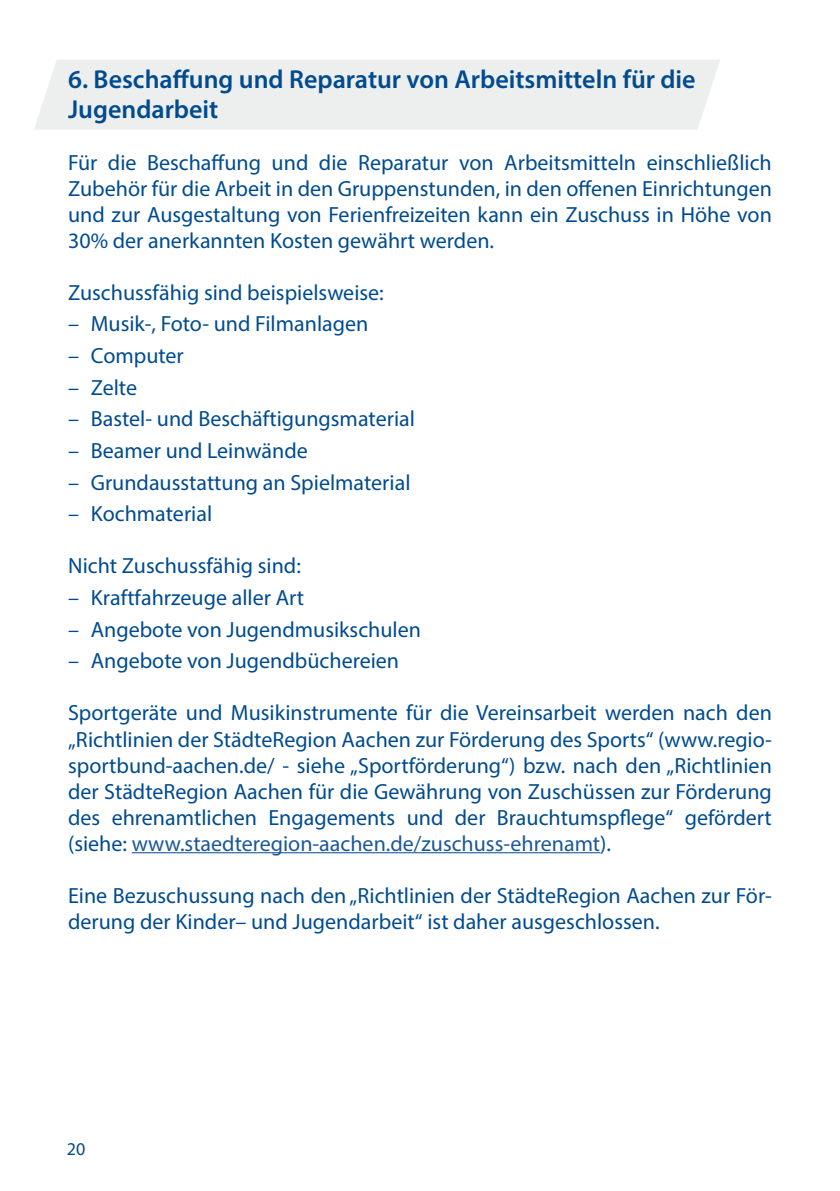
<style>
.page{position:relative;width:840px;height:1191px;background:#fff}
.page>*{position:absolute;margin:0;border:0;box-sizing:border-box;transform-origin:0 0}
.Überschrift_13pt{font:600 26px/30px "Myriad Pro";color:#004b8f}
.Fließtext{font:22px/26px "Myriad Pro";color:#004b8f;text-align:justify}
.t1{font:18px "Myriad Pro";color:#004b8f}
.s1{color:#1b5899}
</style>
<div class="page">
<div style="left:34px;top:60px;width:686px;height:70px;background:#edeeee"></div>
<hr style="left:132px;top:852px;width:468px;height:1px;background:#1b5899">
<p class="Überschrift_13pt" style="left:68px;top:63px;width:628px">6. Beschaffung und Reparatur von Arbeitsmitteln für die<br>Jugendarbeit</p>
<p class="Fließtext" style="left:68px;top:149px;width:705px">Für die Beschaffung und die Reparatur von Arbeitsmitteln einschließlich Zubehör für die Arbeit in den Gruppenstunden, in den offenen Einrichtungen und zur Ausgestaltung von Ferienfreizeiten kann ein Zuschuss in Höhe von 30% der anerkannten Kosten gewährt werden.</p>
<p class="Fließtext" style="left:68px;top:279px;width:317px">Zuschussfähig sind beispielsweise:</p>
<p class="Fließtext" style="left:68px;top:310px;width:301px">– Musik-, Foto- und Filmanlagen</p>
<p class="Fließtext" style="left:68px;top:342px;width:117px">– Computer</p>
<p class="Fließtext" style="left:68px;top:374px;width:70px">– Zelte</p>
<p class="Fließtext" style="left:68px;top:405px;width:348px">– Bastel- und Beschäftigungsmaterial</p>
<p class="Fließtext" style="left:68px;top:437px;width:241px">– Beamer und Leinwände</p>
<p class="Fließtext" style="left:68px;top:469px;width:344px">– Grundausstattung an Spielmaterial</p>
<p class="Fließtext" style="left:68px;top:500px;width:146px">– Kochmaterial</p>
<p class="Fließtext" style="left:68px;top:552px;width:234px">Nicht Zuschussfähig sind:</p>
<p class="Fließtext" style="left:68px;top:584px;width:237px">– Kraftfahrzeuge aller Art</p>
<p class="Fließtext" style="left:68px;top:616px;width:354px">– Angebote von Jugendmusikschulen</p>
<p class="Fließtext" style="left:68px;top:648px;width:332px">– Angebote von Jugendbüchereien</p>
<p class="Fließtext" style="left:68px;top:700px;width:705px">Sportgeräte und Musikinstrumente für die Vereinsarbeit werden nach den „Richtlinien der StädteRegion Aachen zur Förderung des Sports“ (www.regio&shy;sportbund-aachen.de/ - siehe „Sportförderung“) bzw. nach den „Richtlinien der StädteRegion Aachen für die Gewährung von Zuschüssen zur Förderung des ehrenamtlichen Engagements und der Brauchtumspflege“ gefördert (siehe: <span class="s1">www.staedteregion-aachen.de/zuschuss-ehrenamt</span>).</p>
<p class="Fließtext" style="left:68px;top:882px;width:704px">Eine Bezuschussung nach den „Richtlinien der StädteRegion Aachen zur För&shy;derung der Kinder– und Jugendarbeit“ ist daher ausgeschlossen.</p>
<p class="t1" style="left:67px;top:1137px;width:20px">20</p>
</div>
